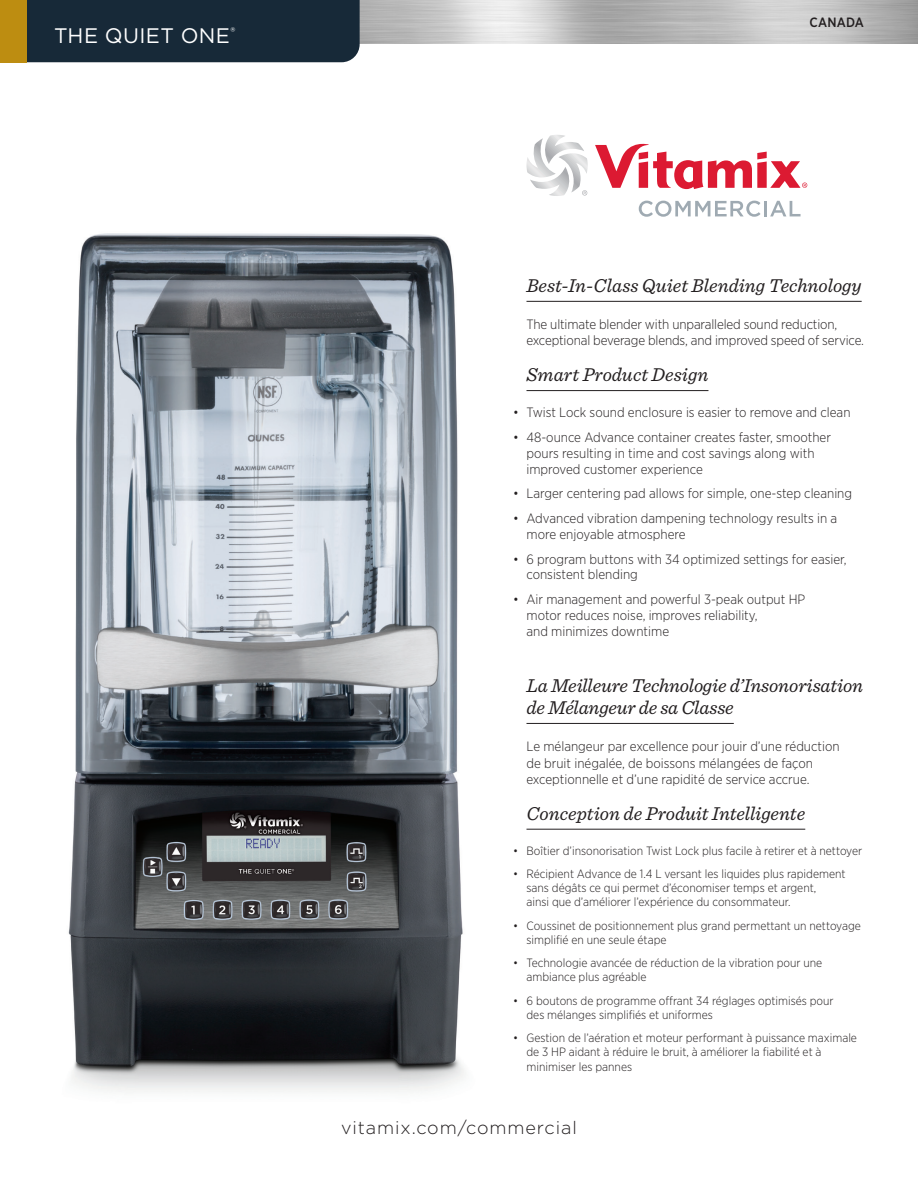
<style>
.page{position:relative;width:918px;height:1188px;background:#fff}
.page>*{position:absolute;margin:0;border:0;box-sizing:border-box;transform-origin:0 0}
.Machine_Name{font:21px "Gotham";letter-spacing:.02em;color:#fff}
.t1{font:italic 19.5px/22.5px "Sentinel";letter-spacing:-.005em;color:#231f20}
.t2{font:300 18px "Gotham";letter-spacing:.05em;color:#231f20}
.Text{font:300 13.5px/15.8px "Gotham Narrow";color:#231f20}
.Region_Code{font:500 13.5px "Gotham Narrow";letter-spacing:.015em;color:#231f20}
.t3{font:300 12px/14.2px "Gotham Narrow";color:#231f20}
</style>
<div class="page">
<svg style="left:595px;top:143px;width:212px;height:46px"></svg>
<svg style="left:526px;top:135px;width:62px;height:61px"></svg>
<svg style="left:639px;top:201px;width:122px;height:16px"></svg>
<hr style="left:764px;top:201px;width:3px;height:15px;background:#9faab2">
<svg style="left:770px;top:201px;width:31px;height:15px"></svg>
<div style="left:27px;top:0;width:333px;height:62px;background:#172938"></div>
<div style="left:0;top:0;width:27px;height:62px;background:#bd8d11"></div>
<img style="left:68px;top:233px;width:396px;height:859px">
<hr style="left:526px;top:301px;width:336px;height:1px;background:#231f20">
<hr style="left:526px;top:390px;width:182px;height:1px;background:#231f20">
<hr style="left:526px;top:723px;width:208px;height:1px;background:#231f20">
<hr style="left:526px;top:829px;width:279px;height:1px;background:#231f20">
<p class="Machine_Name" style="left:54px;top:22px;width:183px">THE QUIET ONE<sup>®</sup></p>
<p class="Region_Code" style="left:809px;top:14px;width:56px">CANADA</p>
<p class="t1" style="left:526px;top:273px;width:337px">Best-In-Class Quiet Blending Technology</p>
<p class="Text" style="left:526px;top:316px;width:339px;line-height:16.5px">The ultimate blender with unparalleled sound reduction, exceptional beverage blends, and improved speed of service.</p>
<p class="t1" style="left:526px;top:362px;width:183px">Smart Product Design</p>
<p class="Text" style="left:513px;top:404px;width:339px">• Twist Lock sound enclosure is easier to remove and clean</p>
<p class="Text" style="left:526px;top:429px;width:306px;text-indent:-14px">• 48-ounce Advance container creates faster, smoother pours resulting in time and cost savings along with improved customer experience</p>
<p class="Text" style="left:513px;top:485px;width:341px">• Larger centering pad allows for simple, one-step cleaning</p>
<p class="Text" style="left:526px;top:510px;width:312px;text-indent:-14px">• Advanced vibration dampening technology results in a more enjoyable atmosphere</p>
<p class="Text" style="left:526px;top:551px;width:322px;text-indent:-14px">• 6 program buttons with 34 optimized settings for easier, consistent blending</p>
<p class="Text" style="left:526px;top:591px;width:280px;text-indent:-14px">• Air management and powerful 3-peak output HP motor reduces noise, improves reliability,<br>and minimizes downtime</p>
<p class="t1" style="left:526px;top:673px;width:338px">La Meilleure Technologie d’Insonorisation de Mélangeur de sa Classe</p>
<p class="Text" style="left:526px;top:738px;width:315px;line-height:16.5px">Le mélangeur par excellence pour jouir d’une réduction de bruit inégalée, de boissons mélangées de façon exceptionnelle et d’une rapidité de service accrue.</p>
<p class="t1" style="left:526px;top:801px;width:280px">Conception de Produit Intelligente</p>
<p class="t3" style="left:513px;top:843px;width:351px">• Boîtier d’insonorisation Twist Lock plus facile à retirer et à nettoyer</p>
<p class="t3" style="left:526px;top:866px;width:321px;text-indent:-14px">• Récipient Advance de 1.4 L versant les liquides plus rapidement sans dégâts ce qui permet d’économiser temps et argent,<br>ainsi que d’améliorer l’expérience du consommateur.</p>
<p class="t3" style="left:526px;top:918px;width:336px;text-indent:-14px">• Coussinet de positionnement plus grand permettant un nettoyage simplifié en une seule étape</p>
<p class="t3" style="left:526px;top:955px;width:297px;text-indent:-14px">• Technologie avancée de réduction de la vibration pour une ambiance plus agréable</p>
<p class="t3" style="left:526px;top:993px;width:309px;text-indent:-14px">• 6 boutons de programme offrant 34 réglages optimisés pour des mélanges simplifiés et uniformes</p>
<p class="t3" style="left:526px;top:1030px;width:332px;text-indent:-14px">• Gestion de l’aération et moteur performant à puissance maximale de 3 HP aidant à réduire le bruit, à améliorer la fiabilité et à minimiser les pannes</p>
<p class="t2" style="left:341px;top:1116px;width:237px">vitamix.com/commercial</p>
</div>
